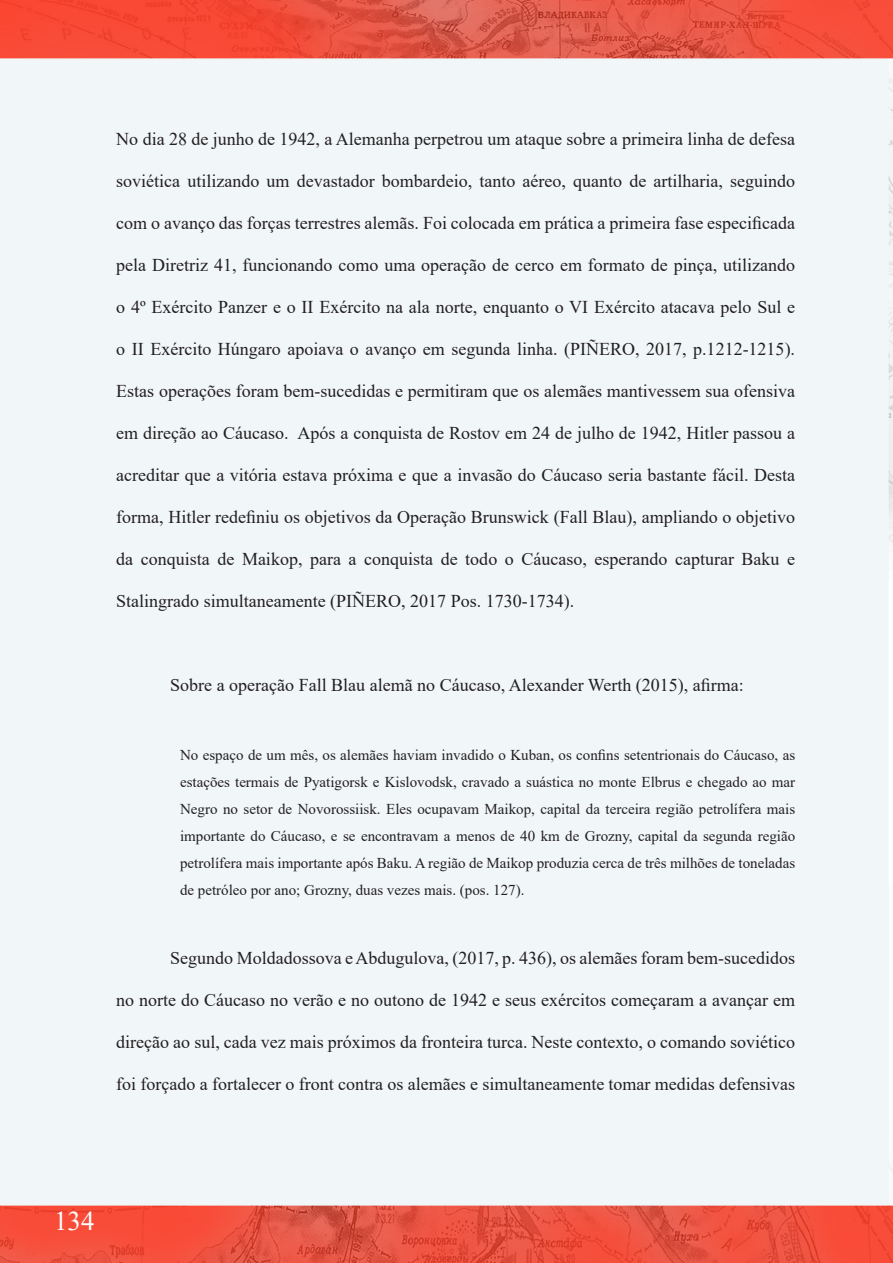
<style>
.page{position:relative;width:893px;height:1263px;background:#fff}
.page>*{position:absolute;margin:0;border:0;box-sizing:border-box;transform-origin:0 0}
.t1{font:27px "Times New Roman";color:#fff}
.t2{font:18px "Times New Roman";color:#231f20}
.t3{font:15px/27px "Times New Roman";color:#231f20;text-align:justify}
</style>
<div class="page">
<img style="left:0;top:0;width:893px;height:1263px">
<p class="t2" style="left:116px;top:126px;width:680px">No dia 28 de junho de 1942, a Alemanha perpetrou um ataque sobre a primeira linha de defesa</p>
<p class="t2" style="left:116px;top:168px;width:680px">soviética utilizando um devastador bombardeio, tanto aéreo, quanto de artilharia, seguindo</p>
<p class="t2" style="left:116px;top:210px;width:680px">com o avanço das forças terrestres alemãs. Foi colocada em prática a primeira fase especificada</p>
<p class="t2" style="left:116px;top:252px;width:680px">pela Diretriz 41, funcionando como uma operação de cerco em formato de pinça, utilizando</p>
<p class="t2" style="left:116px;top:294px;width:680px">o 4º Exército Panzer e o II Exército na ala norte, enquanto o VI Exército atacava pelo Sul e</p>
<p class="t2" style="left:116px;top:336px;width:680px">o II Exército Húngaro apoiava o avanço em segunda linha. (PIÑERO, 2017, p.1212-1215).</p>
<p class="t2" style="left:116px;top:378px;width:680px">Estas operações foram bem-sucedidas e permitiram que os alemães mantivessem sua ofensiva</p>
<p class="t2" style="left:116px;top:420px;width:680px">em direção ao Cáucaso. Após a conquista de Rostov em 24 de julho de 1942, Hitler passou a</p>
<p class="t2" style="left:116px;top:462px;width:680px">acreditar que a vitória estava próxima e que a invasão do Cáucaso seria bastante fácil. Desta</p>
<p class="t2" style="left:116px;top:504px;width:680px">forma, Hitler redefiniu os objetivos da Operação Brunswick (Fall Blau), ampliando o objetivo</p>
<p class="t2" style="left:116px;top:546px;width:680px">da conquista de Maikop, para a conquista de todo o Cáucaso, esperando capturar Baku e</p>
<p class="t2" style="left:116px;top:588px;width:459px">Stalingrado simultaneamente (PIÑERO, 2017 Pos. 1730-1734).</p>
<p class="t2" style="left:170px;top:672px;width:575px">Sobre a operação Fall Blau alemã no Cáucaso, Alexander Werth (2015), afirma:</p>
<p class="t3" style="left:180px;top:741px;width:617px">No espaço de um mês, os alemães haviam invadido o Kuban, os confins setentrionais do Cáucaso, as estações termais de Pyatigorsk e Kislovodsk, cravado a suástica no monte Elbrus e chegado ao mar Negro no setor de Novorossiisk. Eles ocupavam Maikop, capital da terceira região petrolífera mais importante do Cáucaso, e se encontravam a menos de 40 km de Grozny, capital da segunda região petrolífera mais importante após Baku. A região de Maikop produzia cerca de três milhões de toneladas de petróleo por ano; Grozny, duas vezes mais. (pos. 127).</p>
<p class="t2" style="left:170px;top:945px;width:626px">Segundo Moldadossova e Abdugulova, (2017, p. 436), os alemães foram bem-sucedidos</p>
<p class="t2" style="left:116px;top:987px;width:680px">no norte do Cáucaso no verão e no outono de 1942 e seus exércitos começaram a avançar em</p>
<p class="t2" style="left:116px;top:1029px;width:680px">direção ao sul, cada vez mais próximos da fronteira turca. Neste contexto, o comando soviético</p>
<p class="t2" style="left:116px;top:1071px;width:680px">foi forçado a fortalecer o front contra os alemães e simultaneamente tomar medidas defensivas</p>
<h1 class="t1" style="left:54px;top:1202px;width:42px">134</h1>
</div>
